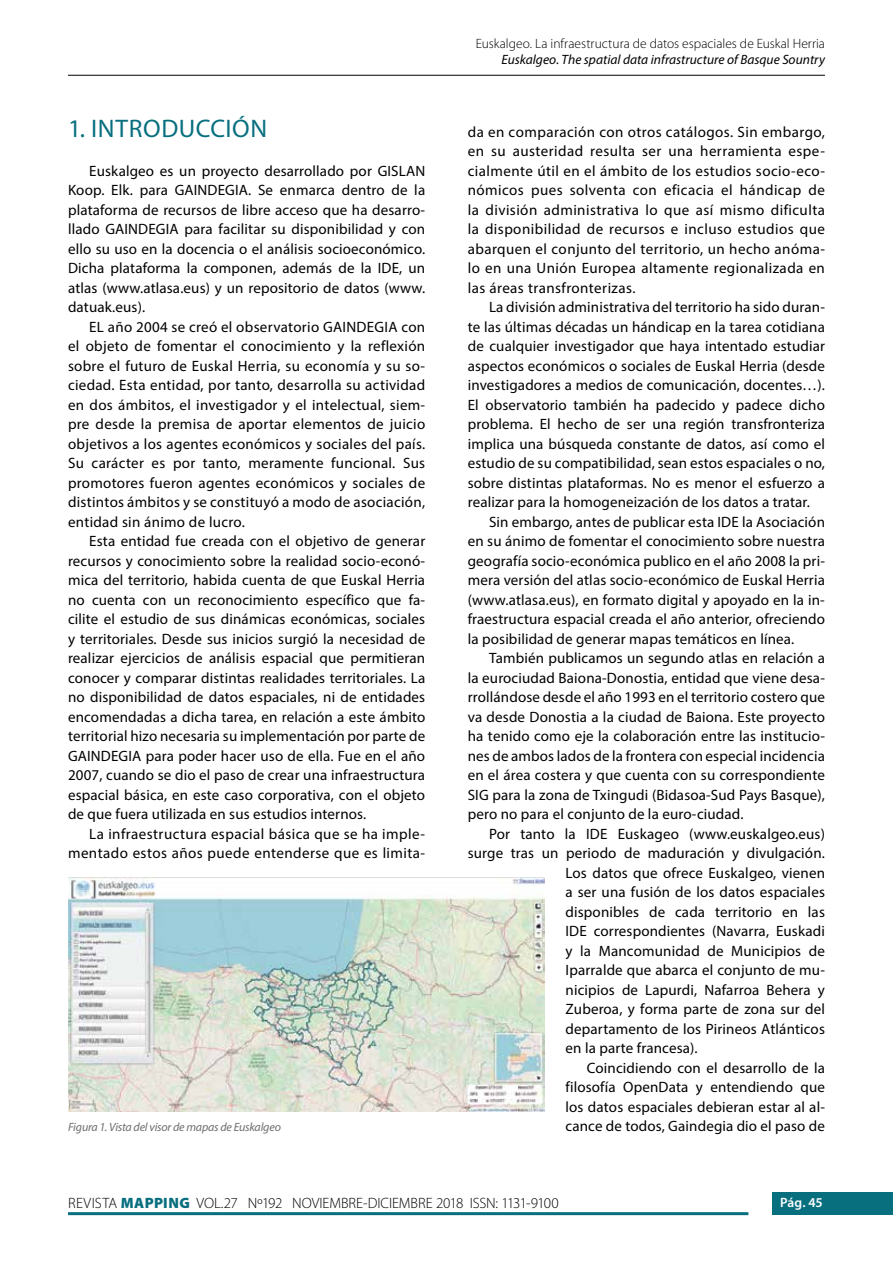
<style>
.page{position:relative;width:893px;height:1263px;background:#fff}
.page>*{position:absolute;margin:0;border:0;box-sizing:border-box;transform-origin:0 0}
.t1{font:25.5px "Myriad Pro";letter-spacing:.025em;color:#086f7f}
.t2{font:15px/19.5px "Myriad Pro";letter-spacing:.01em;color:#000;text-align:justify}
.t3{font:15px/19.5px "Myriad Pro";letter-spacing:.03em;color:#000;text-align:right}
.t4{font:300 15px "Myriad Pro";letter-spacing:-.005em;color:#000}
.t5{font:300 13.5px "Myriad Pro";color:#000}
.t6{font:italic 13.5px "Myriad Pro";color:#000}
.t7{font:600 13.5px "Myriad Pro";color:#fff}
.t8{font:italic 12px "Myriad Pro";letter-spacing:-.015em;color:#6d6e71}
.s1{font-weight:900;color:#086f7f}
</style>
<div class="page">
<div style="left:772px;top:1193px;width:121px;height:22px;background:#086f7f"></div>
<hr style="left:68px;top:1212px;width:680px;height:3px;background:#086f7f">
<hr style="left:68px;top:75px;width:757px;height:1px;background:#000">
<img style="left:68px;top:878px;width:476px;height:234px">
<h1 class="t1" style="left:68px;top:112px;width:201px">1. INTRODUCCIÓN</h1>
<p class="t2" style="left:68px;top:160px;width:359px;text-indent:21px">Euskalgeo es un proyecto desarrollado por GISLAN Koop. Elk. para GAINDEGIA. Se enmarca dentro de la plataforma de recursos de libre acceso que ha desarro&shy;llado GAINDEGIA para facilitar su disponibilidad y con ello su uso en la docencia o el análisis socioeconómico.<br>Dicha plataforma la componen, además de la IDE, un atlas (www.atlasa.eus) y un repositorio de datos (www. datuak.eus).</p>
<p class="t2" style="left:68px;top:316px;width:359px;text-indent:21px">EL año 2004 se creó el observatorio GAINDEGIA con el objeto de fomentar el conocimiento y la reflexión sobre el futuro de Euskal Herria, su economía y su so&shy;ciedad. Esta entidad, por tanto, desarrolla su actividad en dos ámbitos, el investigador y el intelectual, siem&shy;pre desde la premisa de aportar elementos de juicio objetivos a los agentes económicos y sociales del país.<br>Su carácter es por tanto, meramente funcional. Sus promotores fueron agentes económicos y sociales de distintos ámbitos y se constituyó a modo de asociación, entidad sin ánimo de lucro.</p>
<p class="t2" style="left:68px;top:531px;width:359px;text-indent:21px">Esta entidad fue creada con el objetivo de generar recursos y conocimiento sobre la realidad socio-econó&shy;mica del territorio, habida cuenta de que Euskal Herria no cuenta con un reconocimiento específico que fa&shy;cilite el estudio de sus dinámicas económicas, sociales y territoriales. Desde sus inicios surgió la necesidad de realizar ejercicios de análisis espacial que permitieran conocer y comparar distintas realidades territoriales. La no disponibilidad de datos espaciales, ni de entidades encomendadas a dicha tarea, en relación a este ámbito territorial hizo necesaria su implementación por parte de GAINDEGIA para poder hacer uso de ella. Fue en el año 2007, cuando se dio el paso de crear una infraestructura espacial básica, en este caso corporativa, con el objeto de que fuera utilizada en sus estudios internos.</p>
<p class="t3" style="left:68px;top:823px;width:359px">La infraestructura espacial básica que se ha imple&shy;mentado estos años puede entenderse que es limita-</p>
<p class="t5" style="left:476px;top:36px;width:351px">Euskalgeo. La infraestructura de datos espaciales de Euskal Herria</p>
<p class="t6" style="left:501px;top:52px;width:325px">Euskalgeo. The spatial data infrastructure of Basque Sountry</p>
<p class="t2" style="left:468px;top:121px;width:359px">da en comparación con otros catálogos. Sin embargo, en su austeridad resulta ser una herramienta espe&shy;cialmente útil en el ámbito de los estudios socio-eco&shy;nómicos pues solventa con eficacia el hándicap de la división administrativa lo que así mismo dificulta la disponibilidad de recursos e incluso estudios que abarquen el conjunto del territorio, un hecho anóma&shy;lo en una Unión Europea altamente regionalizada en las áreas transfronterizas.</p>
<p class="t2" style="left:489px;top:297px;width:337px">La división administrativa del territorio ha sido duran-</p>
<p class="t2" style="left:468px;top:316px;width:359px">te las últimas décadas un hándicap en la tarea cotidiana</p>
<p class="t2" style="left:468px;top:336px;width:359px">de cualquier investigador que haya intentado estudiar</p>
<p class="t2" style="left:468px;top:355px;width:359px">aspectos económicos o sociales de Euskal Herria (desde</p>
<p class="t2" style="left:468px;top:375px;width:359px">investigadores a medios de comunicación, docentes…).</p>
<p class="t2" style="left:468px;top:394px;width:359px">El observatorio también ha padecido y padece dicho</p>
<p class="t2" style="left:468px;top:414px;width:359px">problema. El hecho de ser una región transfronteriza</p>
<p class="t2" style="left:468px;top:433px;width:359px">implica una búsqueda constante de datos, así como el</p>
<p class="t2" style="left:468px;top:453px;width:359px">estudio de su compatibilidad, sean estos espaciales o no,</p>
<p class="t2" style="left:468px;top:472px;width:359px">sobre distintas plataformas. No es menor el esfuerzo a</p>
<p class="t2" style="left:468px;top:492px;width:344px">realizar para la homogeneización de los datos a tratar.</p>
<p class="t2" style="left:489px;top:511px;width:337px">Sin embargo, antes de publicar esta IDE la Asociación</p>
<p class="t2" style="left:468px;top:531px;width:359px">en su ánimo de fomentar el conocimiento sobre nuestra</p>
<p class="t2" style="left:468px;top:550px;width:359px">geografía socio-económica publico en el año 2008 la pri-</p>
<p class="t2" style="left:468px;top:570px;width:359px">mera versión del atlas socio-económico de Euskal Herria</p>
<p class="t2" style="left:468px;top:589px;width:359px">(www.atlasa.eus), en formato digital y apoyado en la in-</p>
<p class="t2" style="left:468px;top:609px;width:359px">fraestructura espacial creada el año anterior, ofreciendo</p>
<p class="t2" style="left:468px;top:628px;width:328px">la posibilidad de generar mapas temáticos en línea.</p>
<p class="t2" style="left:489px;top:648px;width:337px">También publicamos un segundo atlas en relación a</p>
<p class="t2" style="left:468px;top:667px;width:359px">la eurociudad Baiona-Donostia, entidad que viene desa-</p>
<p class="t2" style="left:468px;top:687px;width:359px">rrollándose desde el año 1993 en el territorio costero que</p>
<p class="t2" style="left:468px;top:706px;width:359px">va desde Donostia a la ciudad de Baiona. Este proyecto</p>
<p class="t2" style="left:468px;top:726px;width:359px">ha tenido como eje la colaboración entre las institucio-</p>
<p class="t2" style="left:468px;top:745px;width:359px">nes de ambos lados de la frontera con especial incidencia</p>
<p class="t2" style="left:468px;top:765px;width:359px">en el área costera y que cuenta con su correspondiente</p>
<p class="t2" style="left:468px;top:784px;width:359px">SIG para la zona de Txingudi (Bidasoa-Sud Pays Basque),</p>
<p class="t2" style="left:468px;top:804px;width:277px">pero no para el conjunto de la euro-ciudad.</p>
<p class="t2" style="left:489px;top:823px;width:337px">Por tanto la IDE Euskageo (www.euskalgeo.eus)</p>
<p class="t2" style="left:468px;top:843px;width:359px">surge tras un periodo de maduración y divulgación.</p>
<p class="t2" style="left:566px;top:862px;width:261px">Los datos que ofrece Euskalgeo, vienen</p>
<p class="t2" style="left:566px;top:882px;width:261px">a ser una fusión de los datos espaciales</p>
<p class="t2" style="left:566px;top:901px;width:261px">disponibles de cada territorio en las</p>
<p class="t2" style="left:566px;top:921px;width:261px">IDE correspondientes (Navarra, Euskadi</p>
<p class="t2" style="left:566px;top:940px;width:261px">y la Mancomunidad de Municipios de</p>
<p class="t2" style="left:566px;top:960px;width:261px">Iparralde que abarca el conjunto de mu-</p>
<p class="t2" style="left:566px;top:979px;width:261px">nicipios de Lapurdi, Nafarroa Behera y</p>
<p class="t2" style="left:566px;top:999px;width:261px">Zuberoa, y forma parte de zona sur del</p>
<p class="t2" style="left:566px;top:1018px;width:261px">departamento de los Pirineos Atlánticos</p>
<p class="t2" style="left:566px;top:1038px;width:134px">en la parte francesa).</p>
<p class="t2" style="left:587px;top:1057px;width:240px">Coincidiendo con el desarrollo de la</p>
<p class="t2" style="left:566px;top:1077px;width:261px">filosofía OpenData y entendiendo que</p>
<p class="t2" style="left:566px;top:1096px;width:261px">los datos espaciales debieran estar al al-</p>
<p class="t8" style="left:68px;top:1120px;width:214px">Figura 1. Vista del visor de mapas de Euskalgeo</p>
<p class="t2" style="left:566px;top:1116px;width:261px">cance de todos, Gaindegia dio el paso de</p>
<p class="t4" style="left:68px;top:1195px;width:492px">REVISTA <span class="s1">MAPPING</span> VOL.27 Nº192 NOVIEMBRE-DICIEMBRE 2018 ISSN: 1131-9100</p>
<p class="t7" style="left:780px;top:1195px;width:44px">Pág. 45</p>
</div>
